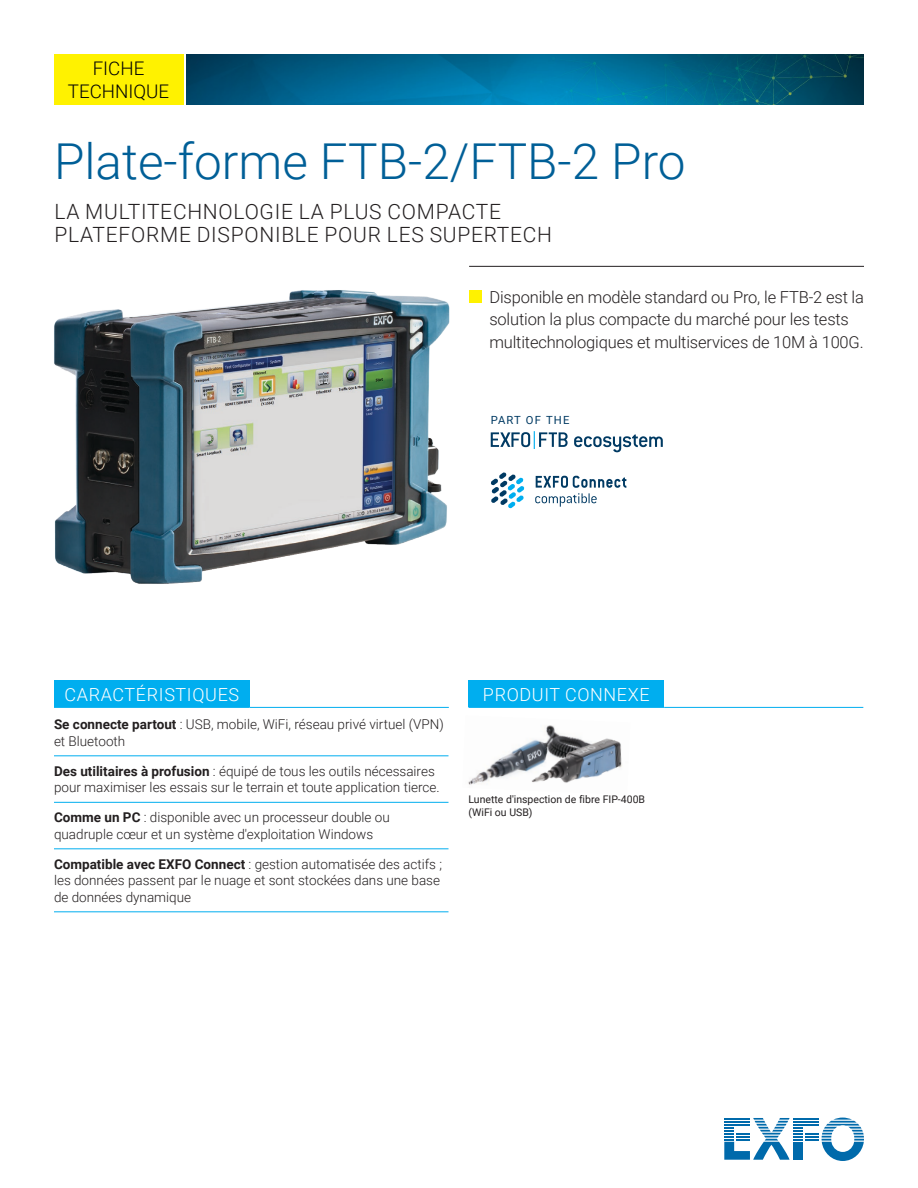
<style>
.page{position:relative;width:918px;height:1188px;background:#fff}
.page>*{position:absolute;margin:0;border:0;box-sizing:border-box;transform-origin:0 0}
.Titre{font:300 49.5px "Roboto";color:#005f97}
.Sous-titre_1{font:300 21px/22.5px "Roboto";letter-spacing:.035em;color:#231f20}
.t1{font:300 18.75px/22.5px "Roboto";color:#000206;text-align:center}
.Sous-titre_2{font:300 18px "Roboto";letter-spacing:.035em;color:#fff}
.Bande_bleu_-_Texte{font:300 16.5px/22.5px "Roboto";letter-spacing:-.01em;color:#231f20}
.Key_-_Texte_filet{font:300 13.5px/16.5px "Roboto";color:#231f20}
.t2{font:11.25px "Roboto";letter-spacing:.1em;color:#003a63}
.Complement_-_Texte{font:10.5px/13.5px "Roboto";color:#231f20}
.s1{font-weight:700}
</style>
<div class="page">
<svg style="left:724px;top:1118px;width:140px;height:43px"></svg>
<hr style="left:724px;top:1124px;width:26px;height:2px;background:#006aab">
<img style="left:187px;top:54px;width:677px;height:51px">
<div style="left:54px;top:54px;width:129px;height:51px;background:#fff200"></div>
<div style="left:468px;top:680px;width:196px;height:27px;background:#00aeef"></div>
<hr style="left:468px;top:707px;width:196px;height:1px;background:#00aeef">
<hr style="left:664px;top:707px;width:199px;height:1px;background:#00aeef">
<hr style="left:54px;top:756px;width:395px;height:1px;background:#00aeef">
<hr style="left:54px;top:802px;width:395px;height:1px;background:#00aeef">
<hr style="left:54px;top:849px;width:395px;height:1px;background:#00aeef">
<hr style="left:54px;top:912px;width:395px;height:1px;background:#00aeef">
<div style="left:54px;top:680px;width:196px;height:27px;background:#00aeef"></div>
<hr style="left:54px;top:707px;width:196px;height:1px;background:#00aeef">
<hr style="left:250px;top:707px;width:199px;height:1px;background:#00aeef">
<img style="left:468px;top:725px;width:87px;height:60px">
<img style="left:528px;top:732px;width:94px;height:53px">
<svg style="left:574px;top:434px;width:89px;height:18px"></svg>
<svg style="left:491px;top:431px;width:77px;height:18px"></svg>
<svg style="left:491px;top:473px;width:33px;height:35px"></svg>
<svg style="left:535px;top:476px;width:91px;height:31px"></svg>
<img style="left:54px;top:290px;width:396px;height:294px">
<hr style="left:469px;top:266px;width:395px;height:1px;background:#231f20">
<div style="left:469px;top:290px;width:13px;height:13px;background:#fff200"></div>
<h3 class="t1" style="left:68px;top:57px;width:103px">FICHE<br>TECHNIQUE</h3>
<p class="Titre" style="left:54px;top:127px;width:633px">Plate-forme FTB-2/FTB-2 Pro</p>
<p class="Sous-titre_1" style="left:54px;top:200px;width:499px">LA MULTITECHNOLOGIE LA PLUS COMPACTE<br>PLATEFORME DISPONIBLE POUR LES SUPERTECH</p>
<p class="Bande_bleu_-_Texte" style="left:489px;top:285px;width:376px">Disponible en modèle standard ou Pro, le FTB-2 est la solution la plus compacte du marché pour les tests multitechnologiques et multiservices de 10M à 100G.</p>
<p class="t2" style="left:491px;top:412px;width:80px">PART OF THE</p>
<p class="Sous-titre_2" style="left:65px;top:682px;width:176px">CARACTÉRISTIQUES</p>
<p class="Key_-_Texte_filet" style="left:54px;top:716px;width:391px"><span class="s1">Se connecte partout</span> : USB, mobile, WiFi, réseau privé virtuel (VPN) et Bluetooth</p>
<p class="Key_-_Texte_filet" style="left:54px;top:762px;width:387px"><span class="s1">Des utilitaires à profusion</span> : équipé de tous les outils nécessaires pour maximiser les essais sur le terrain et toute application tierce.</p>
<p class="Key_-_Texte_filet" style="left:54px;top:809px;width:337px"><span class="s1">Comme un PC</span> : disponible avec un processeur double ou quadruple cœur et un système d'exploitation Windows</p>
<p class="Key_-_Texte_filet" style="left:54px;top:855px;width:389px"><span class="s1">Compatible avec EXFO Connect</span> : gestion automatisée des actifs ; les données passent par le nuage et sont stockées dans une base de données dynamique</p>
<p class="Sous-titre_2" style="left:483px;top:682px;width:168px">PRODUIT CONNEXE</p>
<p class="Complement_-_Texte" style="left:468px;top:792px;width:178px">Lunette d'inspection de fibre FIP-400B (WiFi ou USB)</p>
</div>
